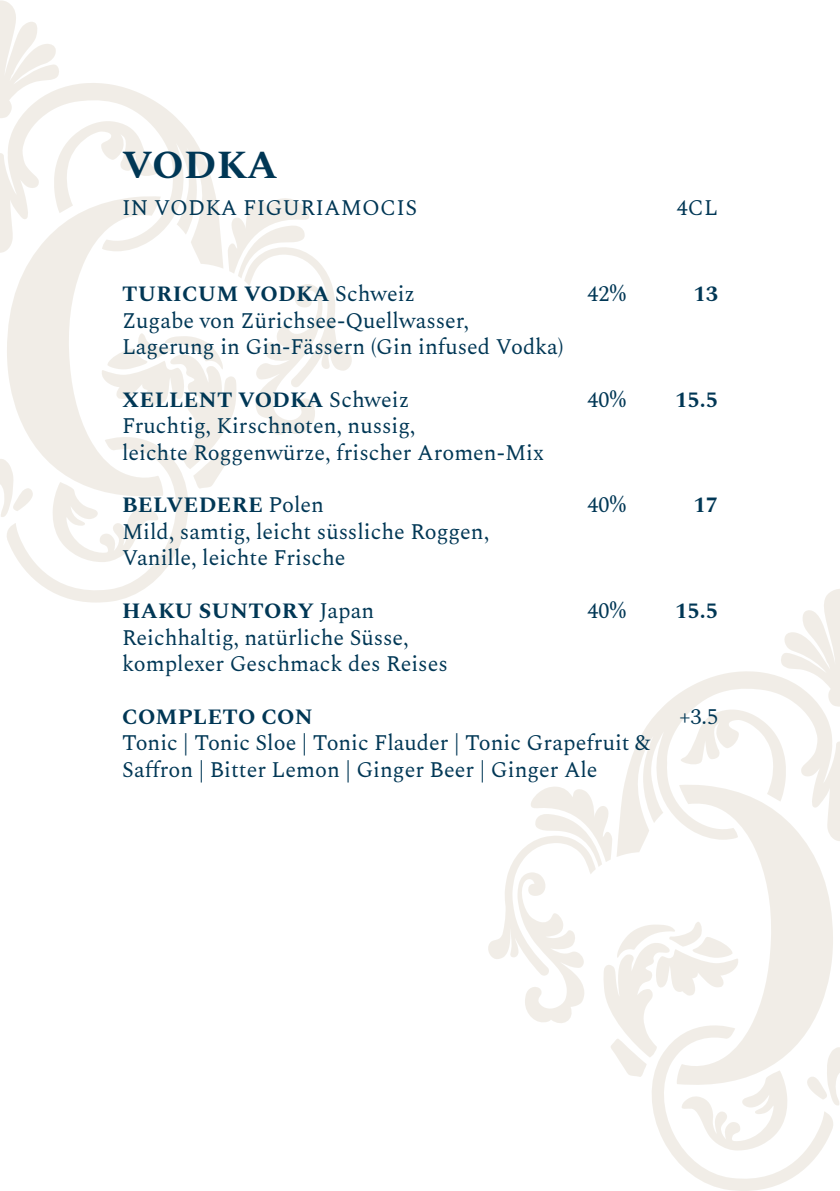
<style>
.page{position:relative;width:840px;height:1191px;background:#fff}
.page>*{position:absolute;margin:0;border:0;box-sizing:border-box;transform-origin:0 0}
.t1{font:700 40px "Spectral";color:#003755}
.t2{font:22px "Spectral";color:#003755}
.t3{font:700 22px "Spectral";letter-spacing:.01em;color:#003755}
.s1{font-weight:400}
</style>
<div class="page">
<svg style="left:0;top:0;width:351px;height:602px"></svg>
<svg style="left:488px;top:589px;width:351px;height:602px"></svg>
<p class="t1" style="left:122px;top:136px;width:157px">VODKA</p>
<p class="t2" style="left:122px;top:191px;width:296px">IN VODKA FIGURIAMOCIS</p>
<p class="t2" style="left:676px;top:191px;width:43px">4CL</p>
<p class="t3" style="left:122px;top:278px;width:294px">TURICUM VODKA <span class="s1">Schweiz</span></p>
<p class="t2" style="left:587px;top:278px;width:40px">42%</p>
<p class="t3" style="left:693px;top:278px;width:26px">13</p>
<p class="t2" style="left:122px;top:304px;width:348px">Zugabe von Zürichsee-Quellwasser,</p>
<p class="t2" style="left:122px;top:331px;width:443px">Lagerung in Gin-Fässern (Gin infused Vodka)</p>
<p class="t3" style="left:122px;top:383px;width:288px">XELLENT VODKA <span class="s1">Schweiz</span></p>
<p class="t2" style="left:587px;top:383px;width:40px">40%</p>
<p class="t3" style="left:674px;top:383px;width:44px">15.5</p>
<p class="t2" style="left:122px;top:410px;width:294px">Fruchtig, Kirschnoten, nussig,</p>
<p class="t2" style="left:122px;top:436px;width:423px">leichte Roggenwürze, frischer Aromen-Mix</p>
<p class="t3" style="left:122px;top:489px;width:203px">BELVEDERE <span class="s1">Polen</span></p>
<p class="t2" style="left:587px;top:489px;width:40px">40%</p>
<p class="t3" style="left:693px;top:489px;width:26px">17</p>
<p class="t2" style="left:122px;top:515px;width:368px">Mild, samtig, leicht süssliche Roggen,</p>
<p class="t2" style="left:122px;top:542px;width:225px">Vanille, leichte Frische</p>
<p class="t3" style="left:122px;top:595px;width:254px">HAKU SUNTORY <span class="s1">Japan</span></p>
<p class="t2" style="left:587px;top:595px;width:40px">40%</p>
<p class="t3" style="left:674px;top:595px;width:44px">15.5</p>
<p class="t2" style="left:122px;top:621px;width:288px">Reichhaltig, natürliche Süsse,</p>
<p class="t2" style="left:122px;top:647px;width:327px">komplexer Geschmack des Reises</p>
<p class="t3" style="left:122px;top:700px;width:192px">COMPLETO CON</p>
<p class="t2" style="left:679px;top:700px;width:40px">+3.5</p>
<p class="t2" style="left:122px;top:727px;width:529px">Tonic | Tonic Sloe | Tonic Flauder | Tonic Grapefruit &amp;</p>
<p class="t2" style="left:122px;top:753px;width:477px">Saffron | Bitter Lemon | Ginger Beer | Ginger Ale</p>
</div>
